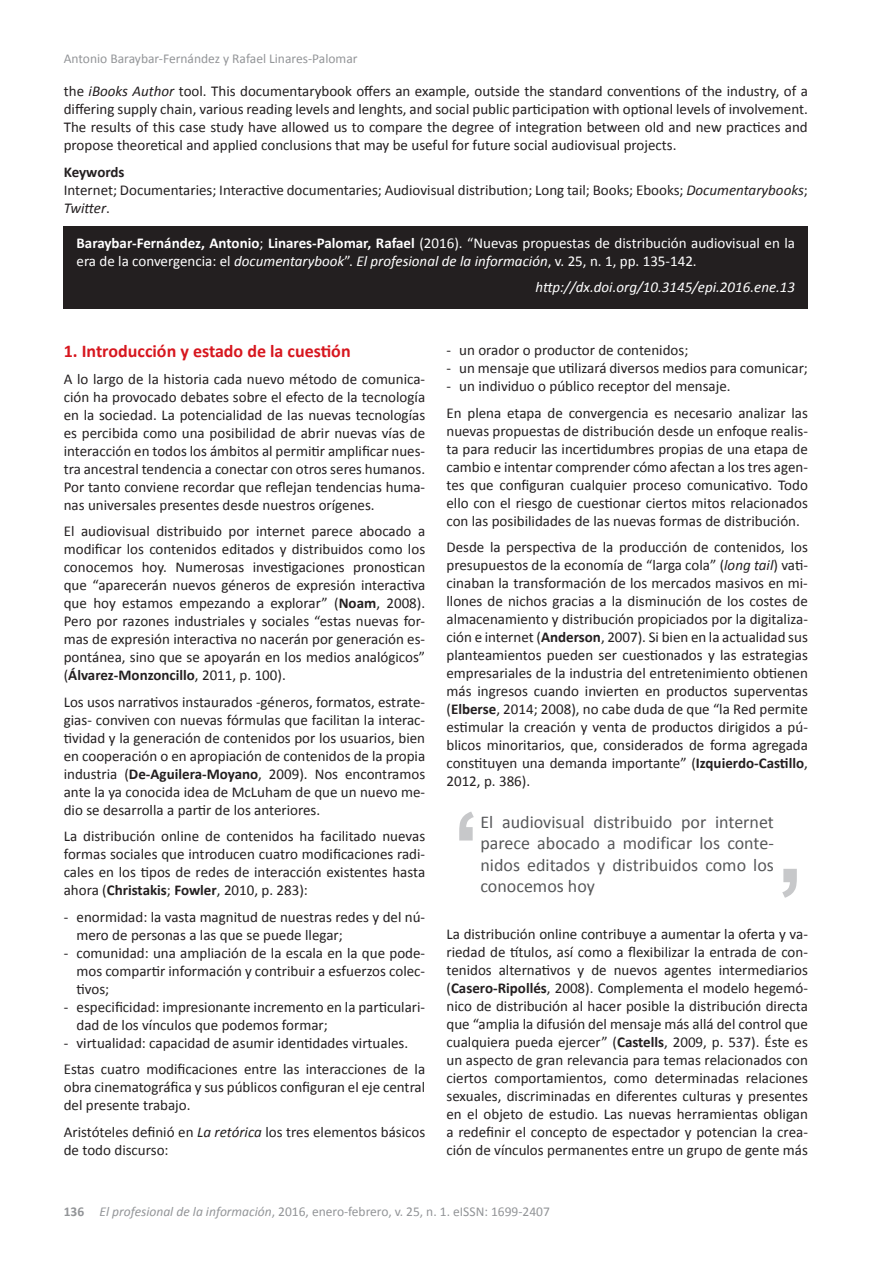
<style>
.page{position:relative;width:893px;height:1263px;background:#fff}
.page>*{position:absolute;margin:0;border:0;box-sizing:border-box;transform-origin:0 0}
.t1{font:18px/21.6px "Calibri";color:#57585a;text-align:justify}
.t2{font:700 18px "Calibri";color:#d7171f}
.t3{font:15px/18px "Calibri";color:#231f20;text-align:justify}
.t4{font:15px/18px "Calibri";color:#fff}
.t5{font:italic 15px "Calibri";color:#fff}
.t6{font:13.5px "Calibri";color:#939598}
.s1{font-style:italic}
.s2{font-weight:700}
</style>
<div class="page">
<div style="left:64px;top:226px;width:744px;height:82px;background:#231f20"></div>
<svg style="left:782px;top:869px;width:15px;height:29px"></svg>
<svg style="left:459px;top:811px;width:15px;height:29px"></svg>
<p class="t6" style="left:64px;top:50px;width:295px">Antonio Baraybar-Fernández y Rafael Linares-Palomar</p>
<p class="t3" style="left:64px;top:82px;width:746px">the <span class="s1">iBooks Author</span> tool. This documentarybook offers an example, outside the standard conventions of the industry, of a differing supply chain, various reading levels and lenghts, and social public participation with optional levels of involvement.<br>The results of this case study have allowed us to compare the degree of integration between old and new practices and propose theoretical and applied conclusions that may be useful for future social audiovisual projects.</p>
<p class="t3" style="left:64px;top:163px;width:746px;text-align:left"><span class="s2">Keywords<br></span>Internet; Documentaries; Interactive documentaries; Audiovisual distribution; Long tail; Books; Ebooks; <span class="s1">Documentarybooks</span>;<br><span class="s1">Twitter</span>.</p>
<p class="t4" style="left:77px;top:234px;width:720px"><span class="s2">Baraybar-Fernández, Antonio</span>; <span class="s2">Linares-Palomar, Rafael</span> (2016). “Nuevas propuestas de distribución audiovisual en la era de la convergencia: el <span class="s1">documentarybook</span>”. <span class="s1">El profesional de la información</span>, v. 25, n. 1, pp. 135-142.</p>
<p class="t5" style="left:535px;top:277px;width:261px">http://dx.doi.org/10.3145/epi.2016.ene.13</p>
<p class="t2" style="left:64px;top:340px;width:288px">1. Introducción y estado de la cuestión</p>
<p class="t3" style="left:64px;top:370px;width:363px">A lo largo de la historia cada nuevo método de comunica&shy;ción ha provocado debates sobre el efecto de la tecnología en la sociedad. La potencialidad de las nuevas tecnologías es percibida como una posibilidad de abrir nuevas vías de interacción en todos los ámbitos al permitir amplificar nues&shy;tra ancestral tendencia a conectar con otros seres humanos.<br>Por tanto conviene recordar que reflejan tendencias huma&shy;nas universales presentes desde nuestros orígenes.</p>
<p class="t3" style="left:64px;top:522px;width:363px">El audiovisual distribuido por internet parece abocado a modificar los contenidos editados y distribuidos como los conocemos hoy. Numerosas investigaciones pronostican que “aparecerán nuevos géneros de expresión interactiva que hoy estamos empezando a explorar” (<span class="s2">Noam</span>, 2008).<br>Pero por razones industriales y sociales “estas nuevas for&shy;mas de expresión interactiva no nacerán por generación es&shy;pontánea, sino que se apoyarán en los medios analógicos” (<span class="s2">Álvarez-Monzoncillo</span>, 2011, p. 100).</p>
<p class="t3" style="left:64px;top:693px;width:363px">Los usos narrativos instaurados -géneros, formatos, estrate&shy;gias- conviven con nuevas fórmulas que facilitan la interac&shy;tividad y la generación de contenidos por los usuarios, bien en cooperación o en apropiación de contenidos de la propia industria (<span class="s2">De-Aguilera-Moyano</span>, 2009). Nos encontramos ante la ya conocida idea de McLuham de que un nuevo me&shy;dio se desarrolla a partir de los anteriores.</p>
<p class="t3" style="left:64px;top:827px;width:363px">La distribución online de contenidos ha facilitado nuevas formas sociales que introducen cuatro modificaciones radi&shy;cales en los tipos de redes de interacción existentes hasta ahora (<span class="s2">Christakis</span>; <span class="s2">Fowler</span>, 2010, p. 283):</p>
<p class="t3" style="left:77px;top:908px;width:350px;text-indent:-13px">- enormidad: la vasta magnitud de nuestras redes y del nú&shy;mero de personas a las que se puede llegar;</p>
<p class="t3" style="left:77px;top:944px;width:350px;text-indent:-13px">- comunidad: una ampliación de la escala en la que pode&shy;mos compartir información y contribuir a esfuerzos colec&shy;tivos;</p>
<p class="t3" style="left:77px;top:998px;width:350px;text-indent:-13px">- especificidad: impresionante incremento en la particulari&shy;dad de los vínculos que podemos formar;</p>
<p class="t3" style="left:64px;top:1030px;width:363px;line-height:26.5px">- virtualidad: capacidad de asumir identidades virtuales.<br>Estas cuatro modificaciones entre las interacciones de la</p>
<p class="t3" style="left:64px;top:1078px;width:363px">obra cinematográfica y sus públicos configuran el eje central del presente trabajo.</p>
<p class="t3" style="left:64px;top:1123px;width:363px">Aristóteles definió en <span class="s1">La retórica</span> los tres elementos básicos de todo discurso:</p>
<p class="t3" style="left:446px;top:341px;width:243px">- un orador o productor de contenidos;</p>
<p class="t3" style="left:446px;top:359px;width:363px">- un mensaje que utilizará diversos medios para comunicar;</p>
<p class="t3" style="left:446px;top:373px;width:363px;line-height:26.5px">- un individuo o público receptor del mensaje.<br>En plena etapa de convergencia es necesario analizar las</p>
<p class="t3" style="left:446px;top:422px;width:363px">nuevas propuestas de distribución desde un enfoque realis&shy;ta para reducir las incertidumbres propias de una etapa de cambio e intentar comprender cómo afectan a los tres agen&shy;tes que configuran cualquier proceso comunicativo. Todo ello con el riesgo de cuestionar ciertos mitos relacionados con las posibilidades de las nuevas formas de distribución.</p>
<p class="t3" style="left:446px;top:538px;width:363px">Desde la perspectiva de la producción de contenidos, los presupuestos de la economía de “larga cola” (<span class="s1">long tail</span>) vati&shy;cinaban la transformación de los mercados masivos en mi&shy;llones de nichos gracias a la disminución de los costes de almacenamiento y distribución propiciados por la digitaliza&shy;ción e internet (<span class="s2">Anderson</span>, 2007). Si bien en la actualidad sus planteamientos pueden ser cuestionados y las estrategias empresariales de la industria del entretenimiento obtienen más ingresos cuando invierten en productos superventas (<span class="s2">Elberse</span>, 2014; 2008), no cabe duda de que “la Red permite estimular la creación y venta de productos dirigidos a pú&shy;blicos minoritarios, que, considerados de forma agregada constituyen una demanda importante” (<span class="s2">Izquierdo-Castillo</span>, 2012, p. 386).</p>
<p class="t1" style="left:480px;top:811px;width:295px">El audiovisual distribuido por internet parece abocado a modificar los conte&shy;nidos editados y distribuidos como los conocemos hoy</p>
<p class="t3" style="left:446px;top:925px;width:363px">La distribución online contribuye a aumentar la oferta y va&shy;riedad de títulos, así como a flexibilizar la entrada de con&shy;tenidos alternativos y de nuevos agentes intermediarios (<span class="s2">Casero-Ripollés</span>, 2008). Complementa el modelo hegemó&shy;nico de distribución al hacer posible la distribución directa que “amplia la difusión del mensaje más allá del control que cualquiera pueda ejercer” (<span class="s2">Castells</span>, 2009, p. 537). Éste es un aspecto de gran relevancia para temas relacionados con ciertos comportamientos, como determinadas relaciones sexuales, discriminadas en diferentes culturas y presentes en el objeto de estudio. Las nuevas herramientas obligan a redefinir el concepto de espectador y potencian la crea&shy;ción de vínculos permanentes entre un grupo de gente más</p>
<p class="t6" style="left:64px;top:1203px;width:488px"><span class="s2">136</span> <span class="s1">El profesional de la información</span>, 2016, enero-febrero, v. 25, n. 1. eISSN: 1699-2407</p>
</div>
